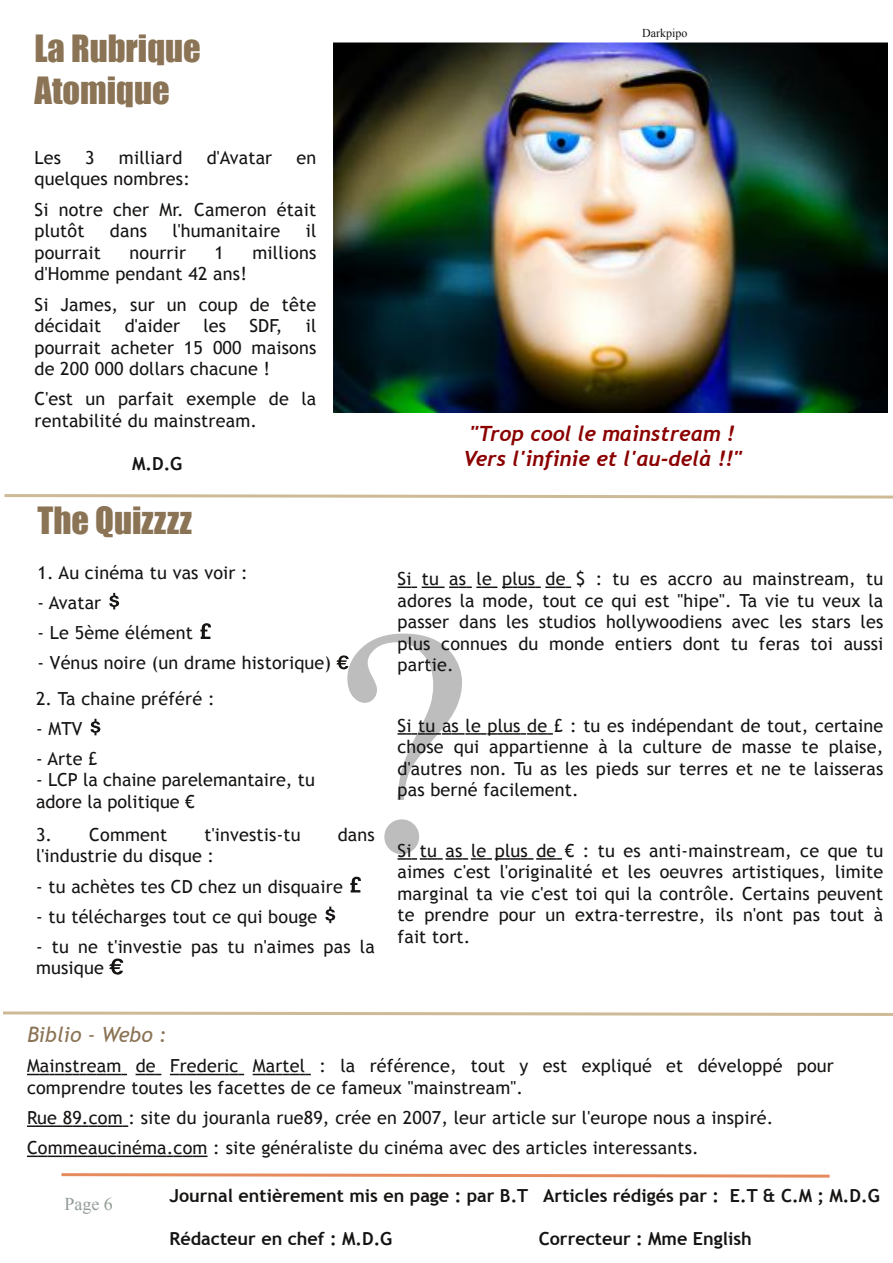
<style>
.page{position:relative;width:893px;height:1263px;background:#fff}
.page>*{position:absolute;margin:0;border:0;box-sizing:border-box;transform-origin:0 0}
.t1{font:319.5px "Times New Roman";color:#bdbdbd}
.t2{font:34.5px/41.4px "Impact";color:#8b7355}
.t3{font:italic 700 21px/25.2px "Trebuchet";color:#8b0000;text-align:center}
.t4{font:italic 21px "Trebuchet MS";color:#8b7355}
.t5{font:18px/21.6px "Trebuchet MS";letter-spacing:.01em;color:#161413}
.t6{font:700 18px "Trebuchet MS";color:#161413}
.t7{font:18px "Times New Roman";color:#939e97}
.t8{font:12px "Times New Roman";color:#161413}
</style>
<div class="page">
<svg style="left:61px;top:1173px;width:769px;height:5px"></svg>
<svg style="left:3px;top:1011px;width:890px;height:5px"></svg>
<svg style="left:109px;top:593px;width:10px;height:16px"></svg>
<svg style="left:200px;top:623px;width:11px;height:16px"></svg>
<svg style="left:336px;top:655px;width:13px;height:14px"></svg>
<svg style="left:91px;top:719px;width:9px;height:16px"></svg>
<svg style="left:350px;top:877px;width:11px;height:15px"></svg>
<svg style="left:325px;top:906px;width:10px;height:17px"></svg>
<svg style="left:109px;top:958px;width:14px;height:17px"></svg>
<svg style="left:397px;top:586px;width:174px;height:2px"></svg>
<svg style="left:397px;top:733px;width:156px;height:2px"></svg>
<svg style="left:397px;top:858px;width:165px;height:2px"></svg>
<svg style="left:27px;top:1074px;width:100px;height:1px"></svg>
<svg style="left:136px;top:1074px;width:25px;height:1px"></svg>
<svg style="left:170px;top:1074px;width:74px;height:1px"></svg>
<svg style="left:253px;top:1074px;width:58px;height:1px"></svg>
<svg style="left:27px;top:1125px;width:101px;height:2px"></svg>
<svg style="left:27px;top:1155px;width:181px;height:2px"></svg>
<svg style="left:4px;top:494px;width:889px;height:5px"></svg>
<img style="left:333px;top:42px;width:554px;height:371px">
<h2 class="t2" style="left:34px;top:28px;width:168px">La Rubrique<br>Atomique</h2>
<p class="t5" style="left:34px;top:147px;width:28px">Les</p>
<p class="t5" style="left:85px;top:147px;width:11px">3</p>
<p class="t5" style="left:119px;top:147px;width:65px">milliard</p>
<p class="t5" style="left:207px;top:147px;width:67px">d'Avatar</p>
<p class="t5" style="left:296px;top:147px;width:21px">en</p>
<p class="t5" style="left:34px;top:164px;width:283px;line-height:30.2px">quelques nombres:<br>Si notre cher Mr. Cameron était</p>
<p class="t5" style="left:34px;top:220px;width:51px">plutôt</p>
<p class="t5" style="left:110px;top:220px;width:39px">dans</p>
<p class="t5" style="left:172px;top:220px;width:109px">l'humanitaire</p>
<p class="t5" style="left:306px;top:220px;width:12px">il</p>
<p class="t5" style="left:34px;top:242px;width:68px">pourrait</p>
<p class="t5" style="left:129px;top:242px;width:58px">nourrir</p>
<p class="t5" style="left:215px;top:242px;width:11px">1</p>
<p class="t5" style="left:252px;top:242px;width:65px">millions</p>
<p class="t5" style="left:34px;top:259px;width:283px;line-height:30.2px">d'Homme pendant 42 ans!<br>Si James, sur un coup de tête</p>
<p class="t5" style="left:34px;top:315px;width:68px">décidait</p>
<p class="t5" style="left:125px;top:315px;width:57px">d'aider</p>
<p class="t5" style="left:203px;top:315px;width:24px">les</p>
<p class="t5" style="left:249px;top:315px;width:35px">SDF,</p>
<p class="t5" style="left:34px;top:315px;width:283px;text-align:justify;text-indent:271px">il pourrait acheter 15 000 maisons de 200 000 dollars chacune !</p>
<p class="t5" style="left:34px;top:388px;width:283px">C'est un parfait exemple de la rentabilité du mainstream.</p>
<p class="t6" style="left:132px;top:453px;width:52px">M.D.G</p>
<h2 class="t2" style="left:37px;top:499px;width:156px">The Quizzzz</h2>
<p class="t8" style="left:642px;top:27px;width:47px">Darkpipo</p>
<p class="t3" style="left:463px;top:421px;width:280px">"Trop cool le mainstream !<br>Vers l'infinie et l'au-delà !!"</p>
<p class="t5" style="left:38px;top:561px;width:212px">1. Au cinéma tu vas voir :</p>
<p class="t5" style="left:38px;top:592px;width:65px">- Avatar</p>
<p class="t5" style="left:38px;top:622px;width:157px">- Le 5ème élément</p>
<p class="t5" style="left:38px;top:652px;width:295px">- Vénus noire (un drame historique)</p>
<p class="t5" style="left:36px;top:687px;width:180px">2. Ta chaine préféré :</p>
<p class="t5" style="left:36px;top:717px;width:48px">- MTV</p>
<p class="t5" style="left:36px;top:748px;width:63px">- Arte £</p>
<p class="t5" style="left:36px;top:769px;width:280px">- LCP la chaine parelemantaire, tu adore la politique €</p>
<p class="t5" style="left:36px;top:823px;width:133px">3. Comment</p>
<p class="t5" style="left:204px;top:823px;width:98px">t'investis-tu</p>
<p class="t5" style="left:338px;top:823px;width:39px">dans</p>
<p class="t5" style="left:36px;top:845px;width:180px">l'industrie du disque :</p>
<p class="t5" style="left:36px;top:875px;width:308px">- tu achètes tes CD chez un disquaire</p>
<p class="t5" style="left:36px;top:905px;width:283px">- tu télécharges tout ce qui bouge</p>
<p class="t5" style="left:36px;top:935px;width:340px">- tu ne t'investie pas tu n'aimes pas la musique</p>
<p class="t5" style="left:397px;top:568px;width:487px;text-align:justify">Si tu as le plus de $ : tu es accro au mainstream, tu adores la mode, tout ce qui est "hipe". Ta vie tu veux la passer dans les studios hollywoodiens avec les stars les plus connues du monde entiers dont tu feras toi aussi partie.</p>
<h1 class="t1" style="left:333px;top:565px;width:143px">?</h1>
<p class="t5" style="left:397px;top:714px;width:487px;text-align:justify">Si tu as le plus de £ : tu es indépendant de tout, certaine chose qui appartienne à la culture de masse te plaise, d'autres non. Tu as les pieds sur terres et ne te laisseras pas berné facilement.</p>
<p class="t5" style="left:397px;top:839px;width:487px;text-align:justify">Si tu as le plus de € : tu es anti-mainstream, ce que tu aimes c'est l'originalité et les oeuvres artistiques, limite marginal ta vie c'est toi qui la contrôle. Certains peuvent te prendre pour un extra-terrestre, ils n'ont pas tout à fait tort.</p>
<p class="t4" style="left:27px;top:1022px;width:141px">Biblio - Webo :</p>
<p class="t5" style="left:27px;top:1055px;width:808px">Mainstream de Frederic Martel : la référence, tout y est expliqué et développé pour comprendre toutes les facettes de ce fameux "mainstream".</p>
<p class="t5" style="left:27px;top:1102px;width:748px;line-height:30.2px">Rue 89.com : site du jouranla rue89, crée en 2007, leur article sur l'europe nous a inspiré.<br>Commeaucinéma.com : site généraliste du cinéma avec des articles interessants.</p>
<p class="t6" style="left:169px;top:1185px;width:712px">Journal entièrement mis en page : par B.T Articles rédigés par : E.T &amp; C.M ; M.D.G</p>
<p class="t6" style="left:169px;top:1228px;width:224px">Rédacteur en chef : M.D.G</p>
<p class="t6" style="left:539px;top:1228px;width:215px">Correcteur : Mme English</p>
<p class="t7" style="left:64px;top:1194px;width:50px">Page 6</p>
</div>
